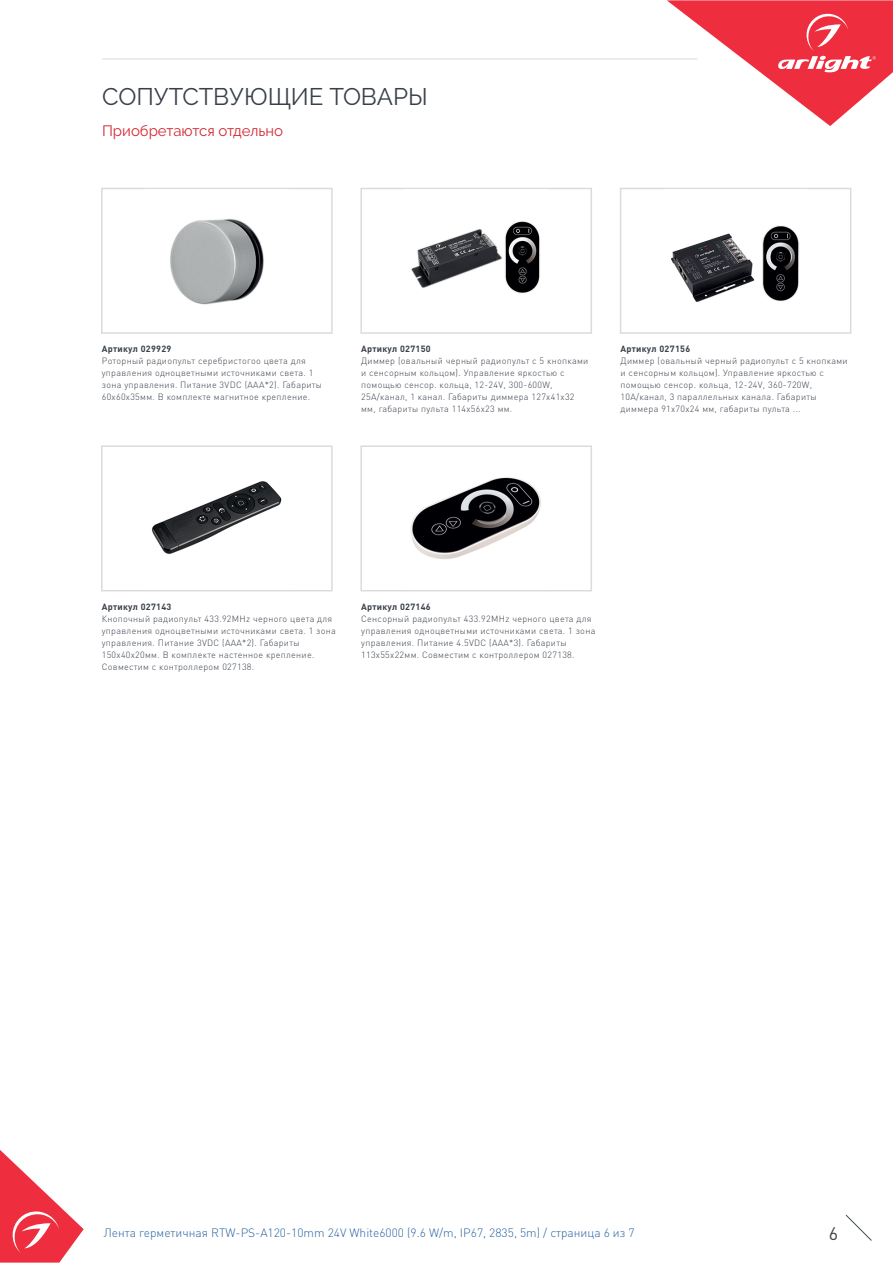
<style>
.page{position:relative;width:893px;height:1263px;background:#fff}
.page>*{position:absolute;margin:0;border:0;box-sizing:border-box;transform-origin:0 0}
.t1{font:24px "Raleway";color:#39404a}
.t2{font:18px "DIN Pro";color:#39404a}
.t3{font:15px "Raleway";color:#d42933}
.t4{font:300 12px "DIN Pro";color:#2863a2}
.t5{font:300 9px/12px "DIN Pro";letter-spacing:.035em;color:#39404a}
.t6{font:700 9px "DIN Pro";letter-spacing:.035em;color:#39404a}
</style>
<div class="page">
<svg style="left:845px;top:1215px;width:27px;height:26px"></svg>
<svg style="left:667px;top:0;width:225px;height:126px"></svg>
<hr style="left:102px;top:58px;width:595px;height:2px;background:#e7e9e7">
<svg style="left:0;top:1150px;width:84px;height:113px"></svg>
<div style="left:101px;top:188px;width:231px;height:146px;background:#fff;border:1px solid #dbdcda"></div>
<img style="left:170px;top:219px;width:94px;height:86px">
<div style="left:360px;top:188px;width:232px;height:146px;background:#fff;border:1px solid #dbdcda"></div>
<img style="left:411px;top:221px;width:129px;height:73px">
<div style="left:619px;top:188px;width:232px;height:146px;background:#fff;border:1px solid #dbdcda"></div>
<img style="left:671px;top:225px;width:128px;height:77px">
<div style="left:101px;top:445px;width:231px;height:146px;background:#fff;border:1px solid #dbdcda"></div>
<img style="left:146px;top:481px;width:142px;height:109px">
<div style="left:360px;top:445px;width:232px;height:146px;background:#fff;border:1px solid #dbdcda"></div>
<img style="left:405px;top:477px;width:142px;height:113px">
<h1 class="t1" style="left:102px;top:83px;width:327px">СОПУТСТВУЮЩИЕ ТОВАРЫ</h1>
<h3 class="t3" style="left:102px;top:122px;width:183px">Приобретаются отдельно</h3>
<p class="t6" style="left:102px;top:343px;width:71px">Артикул 029929</p>
<p class="t5" style="left:102px;top:355px;width:222px">Роторный радиопульт серебристогоо цвета для управления одноцветными источниками света. 1 зона управления. Питание 3VDC (AAA*2). Габариты 60х60х35мм. В комплекте магнитное крепление.</p>
<p class="t6" style="left:361px;top:343px;width:71px">Артикул 027150</p>
<p class="t5" style="left:361px;top:355px;width:229px">Диммер (овальный черный радиопульт с 5 кнопками и сенсорным кольцом). Управление яркостью с помощью сенсор. кольца, 12-24V, 300-600W, 25A/канал, 1 канал. Габариты диммера 127x41x32 мм, габариты пульта 114х56х23 мм.</p>
<p class="t6" style="left:620px;top:343px;width:71px">Артикул 027156</p>
<p class="t5" style="left:620px;top:355px;width:229px">Диммер (овальный черный радиопульт с 5 кнопками и сенсорным кольцом). Управление яркостью с помощью сенсор. кольца, 12-24V, 360-720W, 10A/канал, 3 параллельных канала. Габариты диммера 91x70x24 мм, габариты пульта ...</p>
<p class="t6" style="left:102px;top:601px;width:71px">Артикул 027143</p>
<p class="t5" style="left:102px;top:613px;width:236px">Кнопочный радиопульт 433.92MHz черного цвета для управления одноцветными источниками света. 1 зона управления. Питание 3VDC (AAA*2). Габариты 150х40х20мм. В комплекте настенное крепление.<br>Совместим с контроллером 027138.</p>
<p class="t6" style="left:361px;top:601px;width:71px">Артикул 027146</p>
<p class="t5" style="left:361px;top:613px;width:236px">Сенсорный радиопульт 433.92MHz черного цвета для управления одноцветными источниками света. 1 зона управления. Питание 4.5VDC (AAA*3). Габариты 113х55х22мм. Совместим с контроллером 027138.</p>
<h3 class="t4" style="left:104px;top:1224px;width:532px">Лента герметичная RTW-PS-A120-10mm 24V White6000 (9.6 W/m, IP67, 2835, 5m) / страница 6 из 7</h3>
<h2 class="t2" style="left:829px;top:1222px;width:11px">6</h2>
</div>
